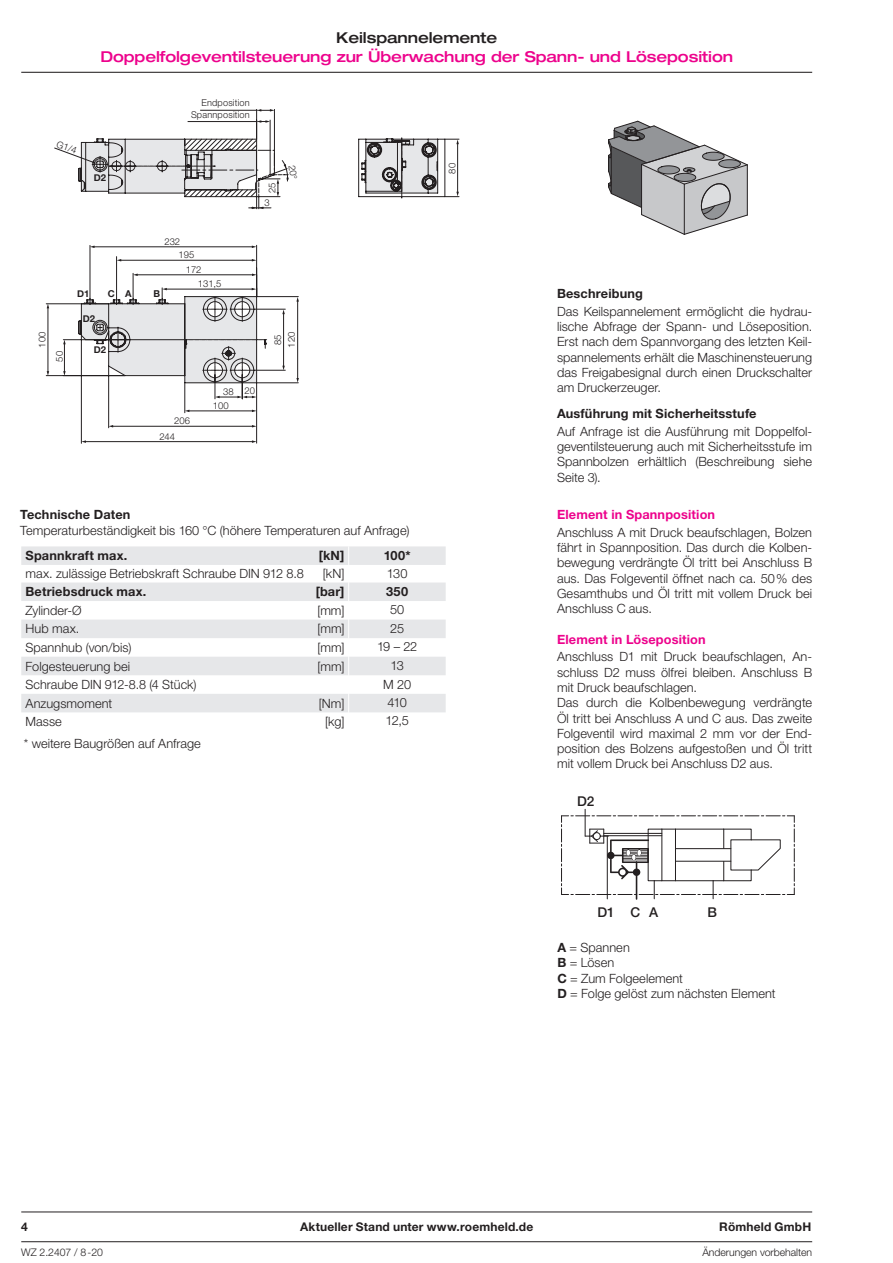
<style>
.page{position:relative;width:893px;height:1263px;background:#fff}
.page>*{position:absolute;margin:0;border:0;box-sizing:border-box;transform-origin:0 0}
.t1{font:500 expanded 15px "Helvetica Neue LT Pro";letter-spacing:-.005em;color:#ed028c}
.t2{font:500 expanded 15px "Helvetica Neue LT Pro";letter-spacing:-.005em;color:#231f20}
.t3{font:500 13.5px "Helvetica Neue";color:#231f20}
.t4{font:300 12.75px/15.3px "Helvetica Neue LT Pro";letter-spacing:.005em;color:#231f20;text-align:justify}
.t5{font:700 12.75px "Helvetica Neue LT Pro";letter-spacing:.01em;color:#231f20}
.t6{font:700 12.75px "Helvetica Neue LT Pro";letter-spacing:.01em;color:#ed028c}
.t7{font:700 12px "Helvetica Neue LT Pro";letter-spacing:.015em;color:#231f20}
.t8{font:300 10.5px "Helvetica Neue LT Pro";letter-spacing:-.005em;color:#231f20}
.t9{font:300 9.45px/14.7px "Helvetica Neue";color:#231f20}
.t10{font:300 9.45px/11.4px "Helvetica Neue LT Pro";letter-spacing:.02em;color:#231f20;text-align:right}
.t11{font:700 9.45px "Helvetica Neue";color:#231f20}
.s1{font-weight:700}
</style>
<div class="page">
<hr style="left:21px;top:72px;width:791px;height:1px;background:#231f20">
<svg style="left:561px;top:809px;width:234px;height:91px"></svg>
<svg style="left:608px;top:121px;width:140px;height:114px"></svg>
<svg style="left:46px;top:109px;width:413px;height:334px"></svg>
<svg style="left:77px;top:138px;width:369px;height:246px"></svg>
<svg style="left:63px;top:340px;width:3px;height:36px"></svg>
<hr style="left:48px;top:307px;width:1px;height:65px;background:#231f20">
<hr style="left:85px;top:441px;width:168px;height:1px;background:#231f20">
<svg style="left:252px;top:440px;width:5px;height:3px"></svg>
<svg style="left:81px;top:440px;width:5px;height:3px"></svg>
<hr style="left:112px;top:426px;width:141px;height:1px;background:#231f20">
<hr style="left:94px;top:247px;width:159px;height:1px;background:#231f20">
<hr style="left:120px;top:260px;width:133px;height:1px;background:#231f20">
<hr style="left:137px;top:275px;width:116px;height:1px;background:#231f20">
<hr style="left:166px;top:289px;width:87px;height:1px;background:#231f20">
<hr style="left:297px;top:301px;width:1px;height:78px;background:#231f20">
<svg style="left:296px;top:297px;width:3px;height:5px"></svg>
<svg style="left:296px;top:378px;width:3px;height:5px"></svg>
<hr style="left:283px;top:313px;width:1px;height:53px;background:#231f20">
<svg style="left:282px;top:366px;width:3px;height:4px"></svg>
<hr style="left:189px;top:411px;width:64px;height:1px;background:#231f20">
<svg style="left:215px;top:396px;width:42px;height:2px"></svg>
<svg style="left:54px;top:139px;width:49px;height:25px"></svg>
<hr style="left:457px;top:143px;width:1px;height:50px;background:#231f20">
<svg style="left:249px;top:207px;width:22px;height:2px"></svg>
<svg style="left:257px;top:109px;width:17px;height:3px"></svg>
<svg style="left:257px;top:120px;width:13px;height:3px"></svg>
<hr style="left:21px;top:1241px;width:791px;height:1px;background:#231f20">
<hr style="left:21px;top:1212px;width:791px;height:1px;background:#231f20">
<hr style="left:200px;top:110px;width:58px;height:1px;background:#231f20">
<hr style="left:188px;top:121px;width:70px;height:1px;background:#231f20">
<svg style="left:21px;top:546px;width:425px;height:166px;fill:#e6e7e9"></svg>
<svg style="left:348px;top:546px;width:1px;height:166px"></svg>
<svg style="left:182px;top:150px;width:115px;height:47px"></svg>
<p class="t2" style="left:336px;top:28px;width:162px">Keilspannelemente</p>
<p class="t1" style="left:100px;top:47px;width:634px">Doppelfolgeventilsteuerung zur Überwachung der Spann- und Löseposition</p>
<p class="t9" style="left:60px;top:137px;width:22px;rotate:20deg">G1/4</p>
<p class="t11" style="left:94px;top:170px;width:14px">D2</p>
<p class="t10" style="left:191px;top:97px;width:60px">Endposition<br>Spannposition</p>
<p class="t9" style="left:164px;top:234px;width:17px">232</p>
<p class="t9" style="left:179px;top:247px;width:17px">195</p>
<p class="t11" style="left:77px;top:287px;width:14px">D1</p>
<p class="t11" style="left:108px;top:287px;width:25px">C A</p>
<p class="t11" style="left:153px;top:287px;width:8px">B</p>
<p class="t11" style="left:83px;top:311px;width:14px">D2</p>
<p class="t9" style="left:198px;top:262px;width:25px;text-indent:-12px">172<br>131,5</p>
<p class="t9" style="left:265px;top:193px;width:12px;rotate:-90deg">25</p>
<p class="t9" style="left:265px;top:195px;width:7px">3</p>
<p class="t9" style="left:35px;top:348px;width:17px;rotate:-90deg">100</p>
<p class="t9" style="left:284px;top:348px;width:17px;rotate:-90deg">120</p>
<p class="t9" style="left:270px;top:345px;width:12px;rotate:-90deg">85</p>
<p class="t11" style="left:94px;top:342px;width:14px">D2</p>
<p class="t9" style="left:52px;top:362px;width:12px;rotate:-90deg">50</p>
<p class="t9" style="left:223px;top:384px;width:33px">38 20</p>
<p class="t9" style="left:174px;top:413px;width:17px">206</p>
<p class="t9" style="left:159px;top:429px;width:17px">244</p>
<p class="t9" style="left:213px;top:398px;width:17px">100</p>
<p class="t5" style="left:20px;top:507px;width:112px">Technische Daten</p>
<p class="t4" style="left:20px;top:522px;width:391px">Temperaturbeständigkeit bis 160 °C (höhere Temperaturen auf Anfrage)</p>
<p class="t5" style="left:26px;top:548px;width:103px">Spannkraft max.</p>
<p class="t5" style="left:319px;top:548px;width:27px">[kN]</p>
<p class="t5" style="left:384px;top:547px;width:28px">100*</p>
<p class="t4" style="left:26px;top:566px;width:280px">max. zulässige Betriebskraft Schraube DIN 912 8.8</p>
<p class="t4" style="left:323px;top:566px;width:23px">[kN]</p>
<p class="t4" style="left:387px;top:566px;width:22px">130</p>
<p class="t5" style="left:26px;top:584px;width:122px">Betriebsdruck max.</p>
<p class="t5" style="left:316px;top:584px;width:30px">[bar]</p>
<p class="t5" style="left:386px;top:583px;width:23px">350</p>
<p class="t4" style="left:26px;top:602px;width:58px">Zylinder-Ø</p>
<p class="t4" style="left:317px;top:602px;width:28px">[mm]</p>
<p class="t4" style="left:390px;top:602px;width:16px">50</p>
<p class="t4" style="left:26px;top:621px;width:55px">Hub max.</p>
<p class="t4" style="left:317px;top:621px;width:28px">[mm]</p>
<p class="t4" style="left:390px;top:620px;width:15px">25</p>
<p class="t4" style="left:26px;top:639px;width:108px">Spannhub (von/bis)</p>
<p class="t4" style="left:317px;top:639px;width:28px">[mm]</p>
<p class="t4" style="left:377px;top:639px;width:42px">19 – 22</p>
<p class="t4" style="left:26px;top:658px;width:106px">Folgesteuerung bei</p>
<p class="t4" style="left:317px;top:658px;width:28px">[mm]</p>
<p class="t4" style="left:391px;top:658px;width:15px">13</p>
<p class="t4" style="left:26px;top:677px;width:173px">Schraube DIN 912-8.8 (4 Stück)</p>
<p class="t4" style="left:383px;top:676px;width:29px">M 20</p>
<p class="t4" style="left:26px;top:695px;width:88px">Anzugsmoment</p>
<p class="t4" style="left:319px;top:695px;width:27px">[Nm]</p>
<p class="t4" style="left:387px;top:695px;width:21px">410</p>
<p class="t4" style="left:26px;top:713px;width:38px">Masse</p>
<p class="t4" style="left:325px;top:713px;width:21px">[kg]</p>
<p class="t4" style="left:386px;top:712px;width:25px">12,5</p>
<p class="t4" style="left:24px;top:736px;width:178px">* weitere Baugrößen auf Anfrage</p>
<p class="t9" style="left:444px;top:174px;width:12px;rotate:-90deg">80</p>
<p class="t5" style="left:557px;top:286px;width:87px">Beschreibung</p>
<p class="t4" style="left:557px;top:303px;width:257px">Das Keilspannelement ermöglicht die hydrau&shy;lische Abfrage der Spann- und Löseposition.<br>Erst nach dem Spannvorgang des letzten Keil&shy;spannelements erhält die Maschinensteuerung das Freigabesignal durch einen Druckschalter am Druckerzeuger.</p>
<p class="t5" style="left:557px;top:406px;width:201px">Ausführung mit Sicherheitsstufe</p>
<p class="t4" style="left:557px;top:423px;width:257px">Auf Anfrage ist die Ausführung mit Doppelfol&shy;geventilsteuerung auch mit Sicherheitsstufe im Spannbolzen erhältlich (Beschreibung siehe Seite 3).</p>
<p class="t6" style="left:557px;top:507px;width:160px">Element in Spannposition</p>
<p class="t4" style="left:557px;top:524px;width:257px">Anschluss A mit Druck beaufschlagen, Bolzen fährt in Spannposition. Das durch die Kolben&shy;bewegung verdrängte Öl tritt bei Anschluss B aus. Das Folgeventil öffnet nach ca. 50% des Gesamthubs und Öl tritt mit vollem Druck bei Anschluss C aus.</p>
<p class="t6" style="left:557px;top:631px;width:150px">Element in Löseposition</p>
<p class="t4" style="left:557px;top:649px;width:257px;text-align:left">Anschluss D1 mit Druck beaufschlagen, An&shy;schluss D2 muss ölfrei bleiben. Anschluss B mit Druck beaufschlagen.<br>Das durch die Kolbenbewegung verdrängte Öl tritt bei Anschluss A und C aus. Das zweite Folgeventil wird maximal 2 mm vor der End&shy;position des Bolzens aufgestoßen und Öl tritt mit vollem Druck bei Anschluss D2 aus.</p>
<p class="t3" style="left:577px;top:793px;width:19px">D2</p>
<p class="t3" style="left:597px;top:904px;width:62px">D1 CA</p>
<p class="t3" style="left:707px;top:904px;width:11px">B</p>
<p class="t4" style="left:557px;top:940px;width:220px;text-align:left"><span class="s1">A</span> = Spannen<br><span class="s1">B</span> = Lösen<br><span class="s1">C</span> = Zum Folgeelement<br><span class="s1">D</span> = Folge gelöst zum nächsten Element</p>
<p class="t7" style="left:21px;top:1220px;width:8px">4</p>
<p class="t7" style="left:300px;top:1220px;width:235px">Aktueller Stand unter www.roemheld.de</p>
<p class="t7" style="left:719px;top:1220px;width:93px">Römheld GmbH</p>
<p class="t8" style="left:21px;top:1245px;width:83px">WZ 2.2407 / 8-20</p>
<p class="t8" style="left:702px;top:1245px;width:111px">Änderungen vorbehalten</p>
</div>
